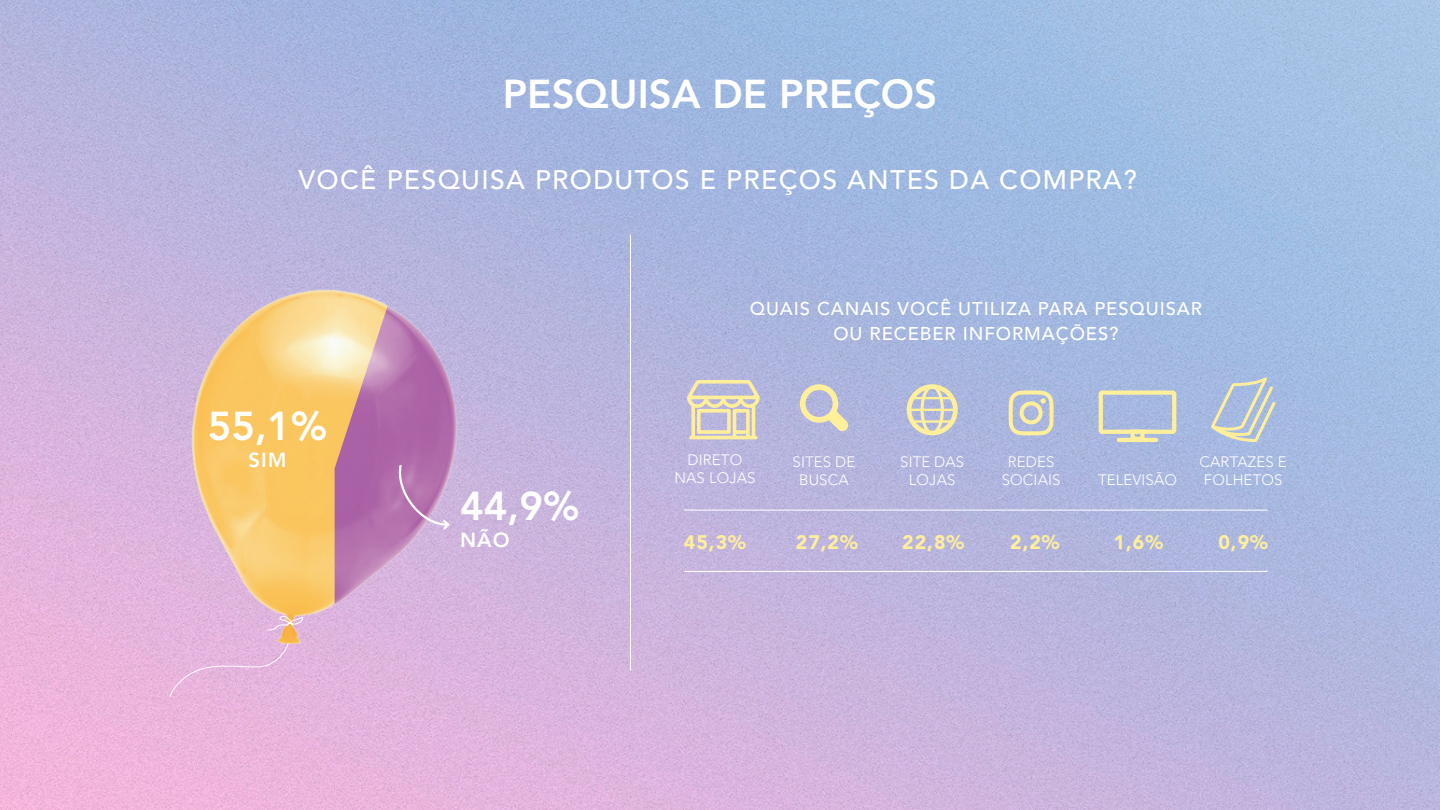
<style>
.page{position:relative;width:1440px;height:810px;background:#fff}
.page>*{position:absolute;margin:0;border:0;box-sizing:border-box;transform-origin:0 0}
.t1{font:800 40.05px "Avenir LT Std";color:#fff}
.t2{font:500 26.7px "Avenir LT Std";letter-spacing:.05em;color:#fff}
.t3{font:800 20.25px "Avenir LT Std";letter-spacing:.05em;color:#fff}
.t4{font:900 19.5px "Avenir LT Std";color:#ffef9b}
.t5{font:500 18.38px/24.8px "Avenir LT Std";letter-spacing:.05em;color:#fff;text-align:center}
.t6{font:300 15px/18px "Avenir LT Std";letter-spacing:.01em;color:#fff;text-align:center}
</style>
<div class="page">
<img style="left:0;top:0;width:1440px;height:810px">
<img style="left:398px;top:275px;width:136px;height:397px">
<img style="left:130px;top:265px;width:268px;height:407px">
<svg style="left:170px;top:615px;width:133px;height:82px;background:#e5b6d9"></svg>
<svg style="left:395px;top:462px;width:57px;height:70px;background:#bf89bc"></svg>
<hr style="left:684px;top:510px;width:584px;height:1px;background:#fff">
<hr style="left:684px;top:571px;width:584px;height:1px;background:#fff">
<svg style="left:1009px;top:391px;width:45px;height:44px;background:#cccdc2"></svg>
<div style="left:1099px;top:391px;width:77px;height:43px;border:4px solid #ffef9b;border-radius:2px"></div>
<div style="left:1130px;top:429px;width:15px;height:12px;border:4px solid #ffef9b"></div>
<hr style="left:1119px;top:438px;width:37px;height:4px;background:#ffef9b">
<svg style="left:686px;top:379px;width:75px;height:61px;background:#d4cdc1"></svg>
<svg style="left:1211px;top:377px;width:65px;height:65px;background:#b9c5d1"></svg>
<svg style="left:907px;top:384px;width:51px;height:51px;background:#d1cebf"></svg>
<svg style="left:800px;top:384px;width:49px;height:48px;background:#cac7c7"></svg>
<hr style="left:630px;top:235px;width:1px;height:436px;background:#fff">
<p class="t1" style="left:503px;top:70px;width:436px">PESQUISA DE PREÇOS</p>
<p class="t2" style="left:298px;top:165px;width:840px">VOCÊ PESQUISA PRODUTOS E PREÇOS ANTES DA COMPRA?</p>
<p class="t1" style="left:208px;top:402px;width:121px">55,1%</p>
<p class="t3" style="left:248px;top:448px;width:40px">SIM</p>
<p class="t1" style="left:460px;top:482px;width:121px">44,9%</p>
<p class="t3" style="left:460px;top:528px;width:51px">NÃO</p>
<p class="t5" style="left:750px;top:297px;width:454px">QUAIS CANAIS VOCÊ UTILIZA PARA PESQUISAR<br>OU RECEBER INFORMAÇÕES?</p>
<p class="t6" style="left:688px;top:451px;width:56px">DIRETO</p>
<p class="t6" style="left:674px;top:469px;width:83px">NAS LOJAS</p>
<p class="t6" style="left:793px;top:452px;width:64px">SITES DE<br>BUSCA</p>
<p class="t6" style="left:900px;top:452px;width:66px">SITE DAS<br>LOJAS</p>
<p class="t6" style="left:1002px;top:452px;width:60px">REDES<br>SOCIAIS</p>
<p class="t6" style="left:1098px;top:470px;width:81px">TELEVISÃO</p>
<p class="t6" style="left:1199px;top:452px;width:89px;text-align:left">CARTAZES E<br>FOLHETOS</p>
<p class="t4" style="left:684px;top:531px;width:63px">45,3%</p>
<p class="t4" style="left:796px;top:531px;width:63px">27,2%</p>
<p class="t4" style="left:902px;top:531px;width:63px">22,8%</p>
<p class="t4" style="left:1010px;top:531px;width:51px">2,2%</p>
<p class="t4" style="left:1114px;top:531px;width:51px">1,6%</p>
<p class="t4" style="left:1218px;top:531px;width:51px">0,9%</p>
</div>
